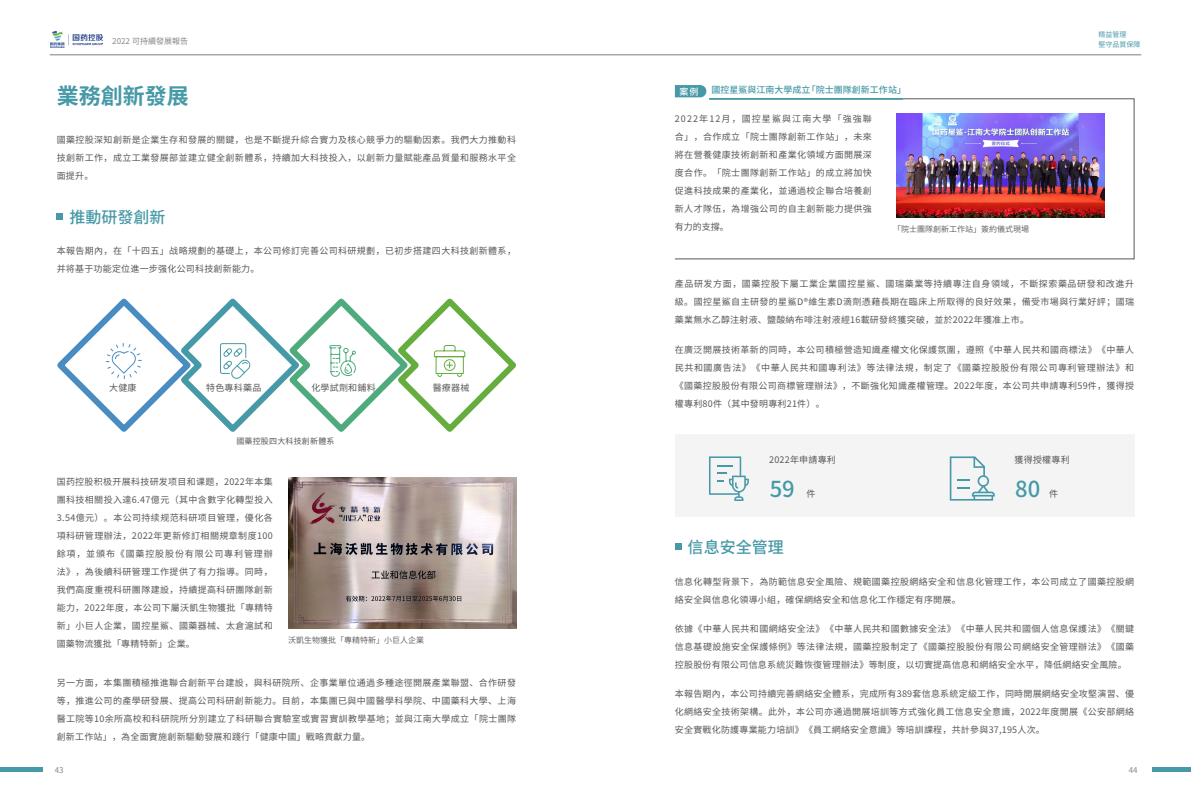
<style>
.page{position:relative;width:1191px;height:808px;background:#fff}
.page>*{position:absolute;margin:0;border:0;box-sizing:border-box;transform-origin:0 0}
.t1{font:700 22px "Source Han Sans CN";color:#4699a7}
.t2{font:500 22px "Source Han Sans CN";color:#4699a7}
.t3{font:500 16px "Source Han Sans CN";color:#4699a7}
.t4{font:9px/18px "Source Han Sans CN";letter-spacing:.03em;color:#595757;text-align:justify}
.t5{font:500 9px "Source Han Sans CN";color:#4699a7}
.t6{font:500 9px "Source Han Sans CN";color:#fff}
.t7{font:8px "Source Han Sans CN";color:#595757}
.t8{font:8px "Source Han Sans CN";letter-spacing:.025em;color:#595757}
.t9{font:8px "Source Han Sans CN";color:#878787}
.t10{font:8px "Source Han Sans CN";color:#898989}
.t11{font:7px/10px "Source Han Sans CN";color:#4699a7}
</style>
<div class="page">
<hr style="left:50px;top:55px;width:1091px;height:1px;background:#808080">
<div style="left:0;top:767px;width:43px;height:5px;background:#4699a7"></div>
<div style="left:1152px;top:767px;width:39px;height:5px;background:#4699a7"></div>
<img style="left:50px;top:32px;width:52px;height:15px">
<div style="left:675px;top:543px;width:6px;height:7px;background:#4699a7"></div>
<svg style="left:675px;top:98px;width:459px;height:161px"></svg>
<svg style="left:675px;top:85px;width:31px;height:12px"></svg>
<hr style="left:709px;top:98px;width:194px;height:2px;background:#4699a7">
<img style="left:896px;top:113px;width:208px;height:104px">
<div style="left:57px;top:213px;width:6px;height:7px;background:#4699a7"></div>
<img style="left:288px;top:478px;width:228px;height:151px">
<svg style="left:57px;top:298px;width:459px;height:134px"></svg>
<div style="left:675px;top:434px;width:459px;height:83px;background:#f4f4f4"></div>
<svg style="left:709px;top:456px;width:40px;height:45px"></svg>
<svg style="left:949px;top:456px;width:45px;height:45px"></svg>
<p class="t9" style="left:112px;top:37px;width:77px">2022 可持續發展報告</p>
<h1 class="t1" style="left:57px;top:85px;width:133px">業務創新發展</h1>
<p class="t4" style="left:57px;top:131px;width:461px">國藥控股深知創新是企業生存和發展的關鍵，也是不斷提升綜合實力及核心競爭力的驅動因素。我們大力推動科技創新工作，成立工業發展部並建立健全創新體系，持續加大科技投入，以創新力量賦能產品質量和服務水平全面提升。</p>
<h2 class="t3" style="left:69px;top:208px;width:97px">推動研發創新</h2>
<p class="t4" style="left:57px;top:242px;width:461px">本報告期內，在「十四五」战略規劃的基礎上，本公司修訂完善公司科研規劃，已初步搭建四大科技創新體系，并将基于功能定位進一步强化公司科技創新能力。</p>
<p class="t4" style="left:109px;top:379px;width:29px">大健康</p>
<p class="t4" style="left:206px;top:379px;width:57px">特色專科藥品</p>
<p class="t4" style="left:311px;top:379px;width:66px">化學試劑和鋪料</p>
<p class="t4" style="left:433px;top:379px;width:38px">醫療器械</p>
<p class="t8" style="left:236px;top:436px;width:100px">國藥控股四大科技創新體系</p>
<p class="t4" style="left:57px;top:473px;width:218px">国药控股积极开展科技研发项目和课题，2022年本集團科技相關投入達6.47億元（其中含數字化轉型投入3.54億元）。本公司持续规范科研项目管理，優化各項科研管理辦法，2022年更新修訂相關規章制度100餘項，並頒布《國藥控股股份有限公司專利管理辦法》，為後續科研管理工作提供了有力指導。同時，我們高度重視科研團隊建設，持續提高科研團隊創新能力，2022年度，本公司下屬沃凱生物獲批「專精特新」小巨人企業，國控星鯊、國藥器械、太倉滬試和國藥物流獲批「專精特新」企業。</p>
<p class="t7" style="left:288px;top:636px;width:137px">沃凱生物獲批「專精特新」小巨人企業</p>
<p class="t4" style="left:57px;top:674px;width:461px">另一方面，本集團積極推進聯合創新平台建設，與科研院所、企事業單位通過多種途徑開展產業聯盟、合作研發等，推進公司的產學研發展、提高公司科研創新能力。目前，本集團已與中國醫學科學院、中國藥科大學、上海醫工院等10余所高校和科研院所分別建立了科研聯合實驗室或實習實訓教學基地；並與江南大學成立「院士團隊創新工作站」，為全面實施創新驅動發展和踐行「健康中國」戰略貢獻力量。</p>
<p class="t6" style="left:679px;top:86px;width:21px">案例</p>
<p class="t5" style="left:711px;top:85px;width:196px">國控星鯊與江南大學成立「院士團隊創新工作站」</p>
<p class="t4" style="left:675px;top:110px;width:199px">2022年12月，國控星鯊與江南大學「強強聯合」，合作成立「院士團隊創新工作站」，未來將在營養健康技術創新和產業化領域方面開展深度合作。「院士團隊創新工作站」的成立將加快促進科技成果的產業化，並通過校企聯合培養創新人才隊伍，為增強公司的自主創新能力提供強有力的支撐。</p>
<p class="t7" style="left:893px;top:224px;width:137px">「院士團隊創新工作站」簽約儀式現場</p>
<p class="t11" style="left:1098px;top:30px;width:43px">精益管理<br>堅守品質保障</p>
<p class="t4" style="left:675px;top:275px;width:461px">產品研发方面，國藥控股下屬工業企業國控星鯊、國瑞藥業等持續專注自身領域，不斷探索藥品研發和改進升級。國控星鯊自主研發的星鯊D®維生素D滴劑憑藉長期在臨床上所取得的良好效果，備受市場與行業好評；國瑞藥業無水乙醇注射液、鹽酸納布啡注射液經16載研發終獲突破，並於2022年獲准上市。</p>
<p class="t4" style="left:675px;top:341px;width:461px">在廣泛開展技術革新的同時，本公司積極營造知識產權文化保護氛圍，遵照《中華人民共和國商標法》《中華人民共和國廣告法》《中華人民共和國專利法》等法律法規，制定了《國藥控股股份有限公司專利管理辦法》和《國藥控股股份有限公司商標管理辦法》，不斷強化知識產權管理。2022年度，本公司共申請專利59件，獲得授權專利80件（其中發明專利21件）。</p>
<p class="t4" style="left:769px;top:451px;width:68px">2022年申請專利</p>
<h1 class="t2" style="left:769px;top:477px;width:27px">59</h1>
<p class="t4" style="left:806px;top:485px;width:10px">件</p>
<h2 class="t3" style="left:687px;top:538px;width:97px">信息安全管理</h2>
<p class="t4" style="left:1014px;top:451px;width:57px">獲得授權專利</p>
<h1 class="t2" style="left:1015px;top:477px;width:27px">80</h1>
<p class="t4" style="left:1049px;top:485px;width:10px">件</p>
<p class="t4" style="left:675px;top:573px;width:461px">信息化轉型背景下，為防範信息安全風險、規範國藥控股網絡安全和信息化管理工作，本公司成立了國藥控股網絡安全與信息化領導小組，確保網絡安全和信息化工作穩定有序開展。</p>
<p class="t4" style="left:675px;top:620px;width:461px">依據《中華人民共和國網絡安全法》《中華人民共和國數據安全法》《中華人民共和國個人信息保護法》《關鍵信息基礎設施安全保護條例》等法律法規，國藥控股制定了《國藥控股股份有限公司網絡安全管理辦法》《國藥控股股份有限公司信息系統災難恢復管理辦法》等制度，以切實提高信息和網絡安全水平，降低網絡安全風險。</p>
<p class="t4" style="left:675px;top:685px;width:461px">本報告期內，本公司持續完善網絡安全體系，完成所有389套信息系統定級工作，同時開展網絡安全攻堅演習、優化網絡安全技術架構。此外，本公司亦通過開展培訓等方式強化員工信息安全意識，2022年度開展《公安部網絡安全實戰化防護專業能力培訓》《員工網絡安全意識》等培訓課程，共計參與37,195人次。</p>
<p class="t10" style="left:55px;top:765px;width:10px">43</p>
<p class="t10" style="left:1128px;top:765px;width:10px">44</p>
</div>
